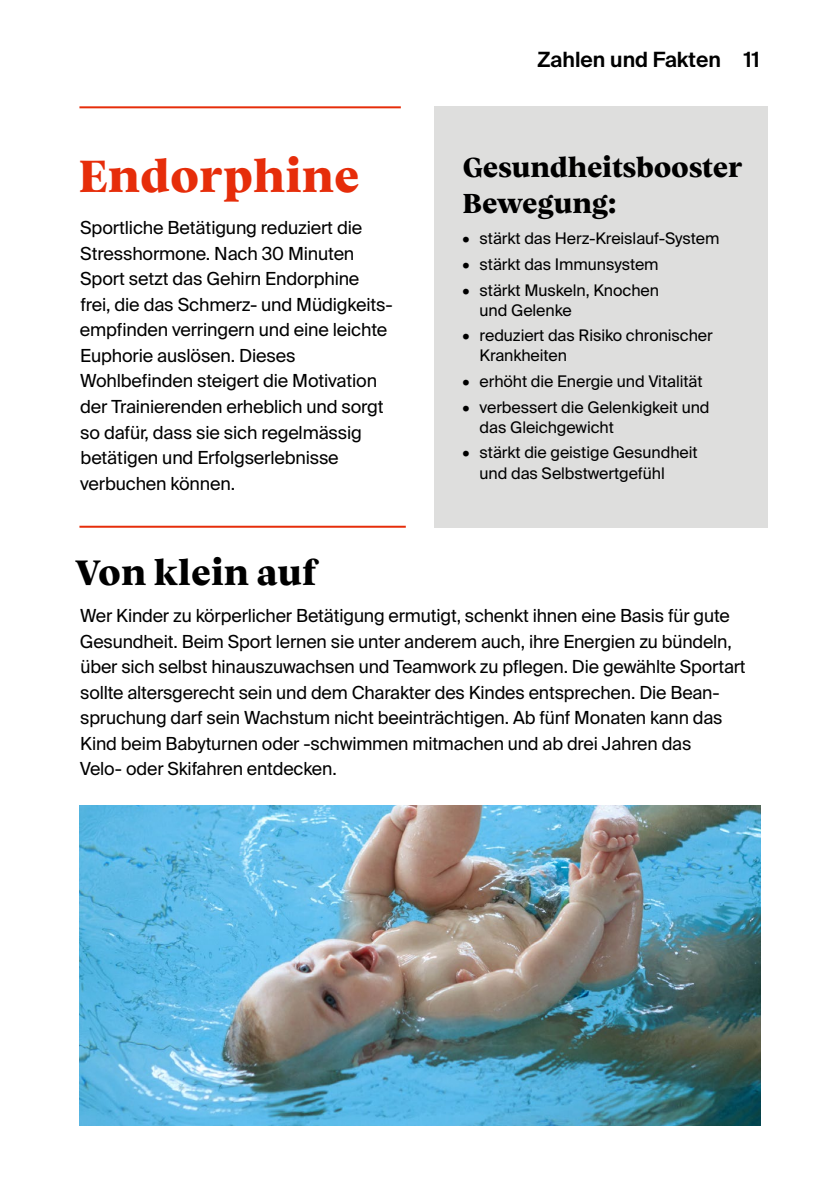
<style>
.page{position:relative;width:840px;height:1191px;background:#fff}
.page>*{position:absolute;margin:0;border:0;box-sizing:border-box;transform-origin:0 0}
.t1{font:800 46px "Vesterbro";color:#e62d0a}
.t2{font:800 36px "Vesterbro";color:#000}
.t3{font:800 28px/35.6px "Vesterbro";letter-spacing:-.01em;color:#000}
.t4{font:600 21px "Suisse Intl";color:#000}
.t5{font:18px/25.6px "Suisse Intl";letter-spacing:-.01em;color:#000}
.t6{font:16px/20px "Suisse Intl";letter-spacing:-.005em;color:#000}
</style>
<div class="page">
<hr style="left:79px;top:526px;width:326px;height:2px;background:#e62d0a">
<hr style="left:79px;top:106px;width:321px;height:2px;background:#e62d0a">
<img style="left:79px;top:805px;width:680px;height:320px">
<div style="left:434px;top:106px;width:332px;height:422px;background:#dededd"></div>
<h1 class="t1" style="left:78px;top:142px;width:282px">Endorphine</h1>
<p class="t5" style="left:80px;top:215px;width:314px">Sportliche Betätigung reduziert die Stresshormone. Nach 30 Minuten Sport setzt das Gehirn Endorphine frei, die das Schmerz- und Müdigkeits&shy;empfinden verringern und eine leichte Euphorie auslösen. Dieses Wohlbefinden steigert die Motivation der Trainierenden erheblich und sorgt so dafür, dass sie sich regelmässig betätigen und Erfolgserlebnisse verbuchen können.</p>
<p class="t4" style="left:537px;top:47px;width:185px">Zahlen und Fakten</p>
<p class="t4" style="left:743px;top:47px;width:18px">11</p>
<h3 class="t3" style="left:462px;top:149px;width:281px">Gesundheitsbooster<br>Bewegung:</h3>
<p class="t6" style="left:462px;top:229px;width:258px">• stärkt das Herz-Kreislauf-System</p>
<p class="t6" style="left:462px;top:254px;width:197px">• stärkt das Immunsystem</p>
<p class="t6" style="left:479px;top:280px;width:181px;text-indent:-17px">• stärkt Muskeln, Knochen und Gelenke</p>
<p class="t6" style="left:479px;top:326px;width:235px;text-indent:-17px">• reduziert das Risiko chronischer<br>Krankheiten</p>
<p class="t6" style="left:462px;top:371px;width:241px">• erhöht die Energie und Vitalität</p>
<p class="t6" style="left:479px;top:397px;width:231px;text-indent:-17px">• verbessert die Gelenkigkeit und das Gleichgewicht</p>
<p class="t6" style="left:479px;top:443px;width:219px;text-indent:-17px">• stärkt die geistige Gesundheit und das Selbstwertgefühl</p>
<h2 class="t2" style="left:75px;top:546px;width:243px">Von klein auf</h2>
<p class="t5" style="left:80px;top:603px;width:667px">Wer Kinder zu körperlicher Betätigung ermutigt, schenkt ihnen eine Basis für gute Gesundheit. Beim Sport lernen sie unter anderem auch, ihre Energien zu bündeln, über sich selbst hinauszuwachsen und Teamwork zu pflegen. Die gewählte Sportart sollte altersgerecht sein und dem Charakter des Kindes entsprechen. Die Bean&shy;spruchung darf sein Wachstum nicht beeinträchtigen. Ab fünf Monaten kann das Kind beim Babyturnen oder -schwimmen mitmachen und ab drei Jahren das<br>Velo- oder Skifahren entdecken.</p>
</div>
